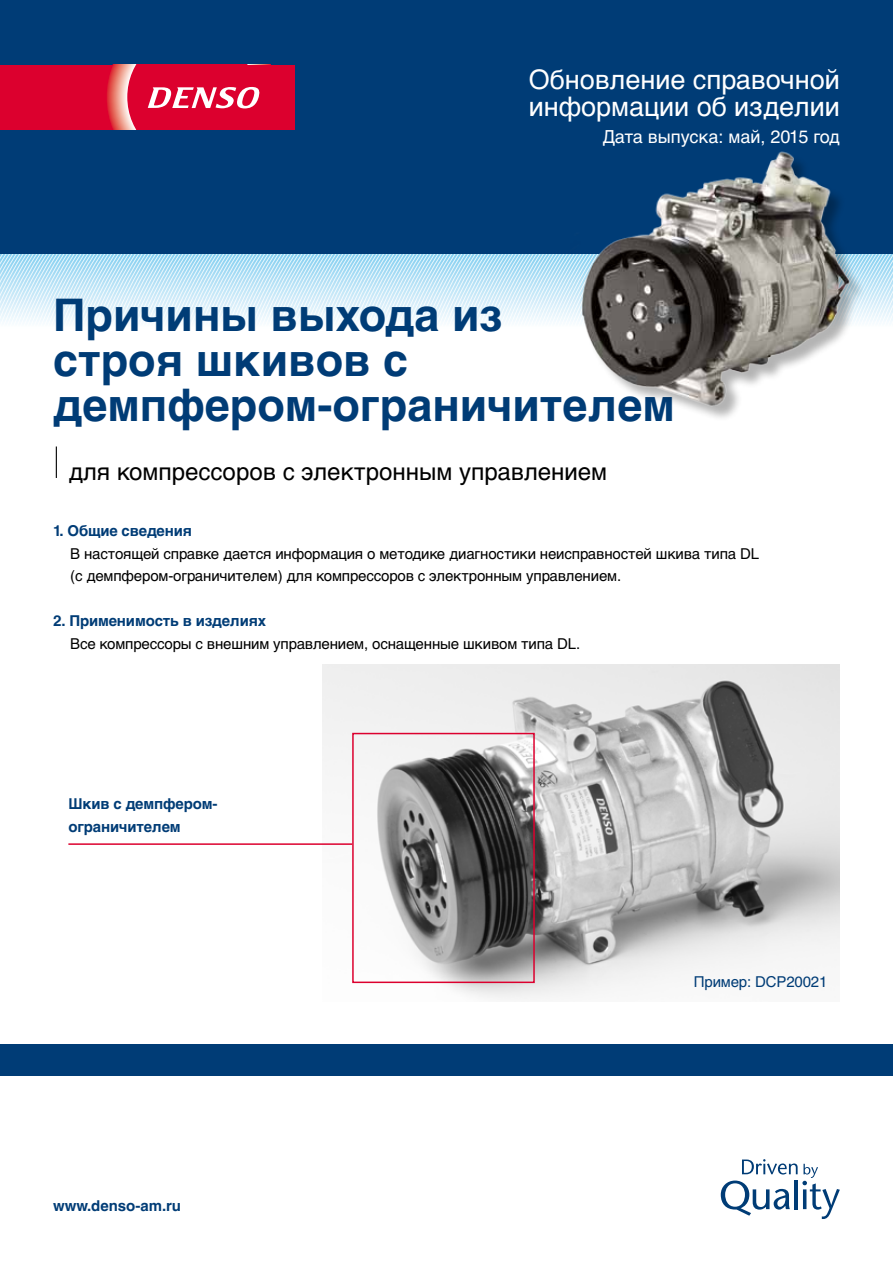
<style>
.page{position:relative;width:893px;height:1263px;background:#fff}
.page>*{position:absolute;margin:0;border:0;box-sizing:border-box;transform-origin:0 0}
.t1{font:700 45px/45px "Helvetica Cyr";color:#003c76}
.t2{font:27px/27px "Helvetica Cyr Upright";color:#fff}
.t3{font:24px "Helvetica Cyr Upright";color:#000}
.t4{font:18px "Helvetica Cyr Upright";color:#fff}
.t5{font:15px/22.5px "Helvetica Cyr Upright";letter-spacing:-.01em;color:#000}
.t6{font:700 15px/22.5px "Helvetica Cyr";letter-spacing:-.01em;color:#003c76}
.t7{font:15px "Helvetica Cyr Upright";letter-spacing:-.01em;color:#003c76}
</style>
<div class="page">
<svg style="left:0;top:253px;width:893px;height:69px;background:#cae8f6"></svg>
<div style="left:0;top:0;width:893px;height:253px;background:#003c76"></div>
<div style="left:0;top:65px;width:295px;height:64px;background:#dc002e"></div>
<svg style="left:107px;top:65px;width:153px;height:64px"></svg>
<svg style="left:721px;top:1159px;width:119px;height:60px"></svg>
<div style="left:0;top:1044px;width:893px;height:32px;background:#003c76"></div>
<hr style="left:56px;top:446px;width:1px;height:32px;background:#000">
<img style="left:322px;top:664px;width:518px;height:335px">
<div style="left:352px;top:733px;width:183px;height:250px;border:2px solid #dc002e"></div>
<hr style="left:68px;top:843px;width:284px;height:2px;background:#dc002e">
<img style="left:570px;top:151px;width:319px;height:267px">
<h2 class="t2" style="left:529px;top:66px;width:313px">Обновление справочной информации об изделии</h2>
<p class="t4" style="left:603px;top:127px;width:238px">Дата выпуска: май, 2015 год</p>
<h1 class="t1" style="left:53px;top:292px;width:623px">Причины выхода из<br>строя шкивов с демпфером-ограничителем</h1>
<h3 class="t3" style="left:68px;top:458px;width:540px">для компрессоров с электронным управлением</h3>
<p class="t6" style="left:53px;top:520px;width:140px">1. Общие сведения</p>
<p class="t5" style="left:70px;top:542px;width:690px">В настоящей справке дается информация о методике диагностики неисправностей шкива типа DL (с демпфером-ограничителем) для компрессоров с электронным управлением.</p>
<p class="t6" style="left:53px;top:610px;width:215px">2. Применимость в изделиях</p>
<p class="t5" style="left:70px;top:632px;width:512px">Все компрессоры с внешним управлением, оснащенные шкивом типа DL.</p>
<p class="t6" style="left:68px;top:792px;width:150px">Шкив с демпфером&shy;ограничителем</p>
<p class="t6" style="left:53px;top:1194px;width:129px">www.denso-am.ru</p>
<p class="t7" style="left:694px;top:973px;width:135px">Пример: DCP20021</p>
</div>
